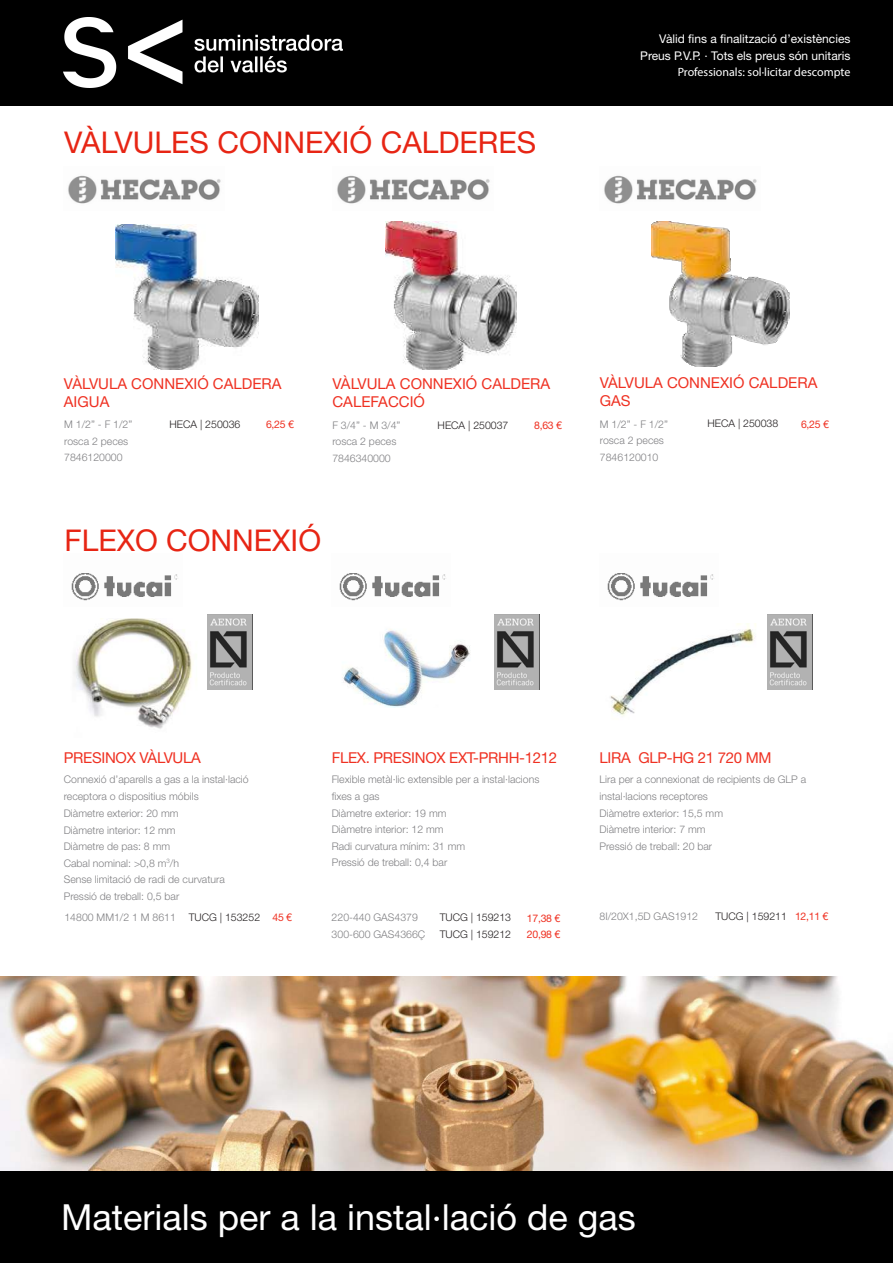
<style>
.page{position:relative;width:893px;height:1263px;background:#fff}
.page>*{position:absolute;margin:0;border:0;box-sizing:border-box;transform-origin:0 0}
.t1{font:36px "Helvetica Neue LT Std";color:#fff}
.t2{font:30px "Helvetica Neue LT Std";color:#e72514}
.t3{font:15px/18px "Helvetica Neue LT Std";color:#ef3122}
.t4{font:15px "Helvetica Neue LT Std";letter-spacing:-.02em;color:#ef3122}
.t5{font:12px/16.5px "Helvetica Neue LT Std";color:#fff;text-align:right}
.t6{font:12px "Myriad Pro";color:#fff}
.t7{font:300 10.5px/16.5px "Helvetica Neue LT Std";color:#808083}
.t8{font:300 10.5px/16.5px "Helvetica Neue LT Std";color:#231f20}
.t9{font:10.5px/16.5px "Helvetica Neue LT Std";letter-spacing:-.025em;color:#ef3122}
.s1{color:#231f20}
.s2{font-weight:400;color:#ef3122}
</style>
<div class="page">
<div style="left:0;top:1170px;width:893px;height:93px;background:#000"></div>
<div style="left:0;top:0;width:893px;height:105px;background:#000"></div>
<img style="left:71px;top:573px;width:107px;height:28px">
<img style="left:342px;top:629px;width:128px;height:78px">
<img style="left:610px;top:624px;width:146px;height:92px">
<img style="left:74px;top:618px;width:119px;height:111px">
<img style="left:207px;top:615px;width:45px;height:75px">
<img style="left:339px;top:573px;width:107px;height:28px">
<img style="left:494px;top:615px;width:46px;height:75px">
<img style="left:607px;top:573px;width:107px;height:28px">
<img style="left:767px;top:615px;width:45px;height:75px">
<img style="left:651px;top:222px;width:138px;height:144px">
<img style="left:64px;top:18px;width:278px;height:69px">
<img style="left:116px;top:225px;width:142px;height:144px">
<img style="left:386px;top:222px;width:130px;height:147px">
<img style="left:68px;top:175px;width:153px;height:29px">
<img style="left:337px;top:175px;width:153px;height:29px">
<img style="left:604px;top:175px;width:153px;height:29px">
<img style="left:0;top:976px;width:892px;height:194px">
<h2 class="t2" style="left:64px;top:125px;width:473px">VÀLVULES CONNEXIÓ CALDERES</h2>
<p class="t5" style="left:640px;top:31px;width:212px">Vàlid fins a finalització d’existències<br>Preus P.V.P. · Tots els preus són unitaris</p>
<p class="t6" style="left:678px;top:65px;width:174px">Professionals: sol·licitar descompte</p>
<h3 class="t3" style="left:64px;top:374px;width:219px">VÀLVULA CONNEXIÓ CALDERA<br>AIGUA</h3>
<h3 class="t3" style="left:600px;top:374px;width:219px">VÀLVULA CONNEXIÓ CALDERA<br>GAS</h3>
<h3 class="t3" style="left:332px;top:375px;width:219px">VÀLVULA CONNEXIÓ CALDERA<br>CALEFACCIÓ</h3>
<p class="t7" style="left:64px;top:416px;width:70px">M 1/2” - F 1/2”</p>
<p class="t8" style="left:170px;top:416px;width:72px">HECA | 250036</p>
<p class="t7" style="left:64px;top:432px;width:66px">rosca 2 peces<br>7846120000</p>
<p class="t9" style="left:266px;top:416px;width:29px">6,25 €</p>
<p class="t7" style="left:332px;top:416px;width:70px">F 3/4” - M 3/4”</p>
<p class="t8" style="left:438px;top:416px;width:72px">HECA | 250037</p>
<p class="t7" style="left:332px;top:433px;width:66px">rosca 2 peces<br>7846340000</p>
<h2 class="t2" style="left:64px;top:522px;width:258px">FLEXO CONNEXIÓ</h2>
<p class="t9" style="left:534px;top:417px;width:29px">8,63 €</p>
<p class="t7" style="left:600px;top:416px;width:70px">M 1/2” - F 1/2”</p>
<p class="t8" style="left:707px;top:414px;width:72px">HECA | 250038</p>
<p class="t7" style="left:600px;top:432px;width:66px">rosca 2 peces<br>7846120010</p>
<p class="t9" style="left:801px;top:416px;width:29px">6,25 €</p>
<h3 class="t4" style="left:64px;top:749px;width:139px">PRESINOX VÀLVULA</h3>
<h3 class="t4" style="left:332px;top:749px;width:227px">FLEX. PRESINOX EXT-PRHH-1212</h3>
<h3 class="t4" style="left:600px;top:749px;width:174px">LIRA GLP-HG 21 720 MM</h3>
<p class="t7" style="left:64px;top:771px;width:186px">Connexió d’aparells a gas a la instal·lació receptora o dispositius móbils</p>
<p class="t7" style="left:332px;top:771px;width:209px">Flexible metàl·lic extensible per a instal·lacions fixes a gas<br>Diàmetre exterior: 19 mm<br>Diàmetre interior: 12 mm<br>Radi curvatura mínim: 31 mm<br>Pressió de treball: 0,4 bar</p>
<p class="t7" style="left:600px;top:771px;width:208px">Lira per a connexionat de recipients de GLP a instal·lacions receptores<br>Diàmetre exterior: 15,5 mm<br>Diàmetre interior: 7 mm<br>Pressió de treball: 20 bar</p>
<p class="t7" style="left:64px;top:805px;width:163px">Diàmetre exterior: 20 mm<br>Diàmetre interior: 12 mm<br>Diàmetre de pas: 8 mm<br>Cabal nominal: &gt;0,8 m<sup>3</sup>/h<br>Sense limitació de radi de curvatura<br>Pressió de treball: 0,5 bar</p>
<p class="t7" style="left:64px;top:909px;width:229px">14800 MM1/2 1 M 8611 <span class="s1">TUCG | 153252</span> <span class="s2">45 €</span></p>
<p class="t8" style="left:440px;top:909px;width:73px">TUCG | 159213<br>TUCG | 159212</p>
<p class="t7" style="left:332px;top:909px;width:95px">220-440 GAS4379<br>300-600 GAS4366Ç</p>
<p class="t9" style="left:527px;top:909px;width:35px">17,38 €<br>20,98 €</p>
<p class="t7" style="left:600px;top:908px;width:100px">8I/20X1,5D GAS1912</p>
<p class="t8" style="left:715px;top:908px;width:114px">TUCG | 159211 <span class="s2">12,11 €</span></p>
<h1 class="t1" style="left:61px;top:1195px;width:576px">Materials per a la instal·lació de gas</h1>
</div>
